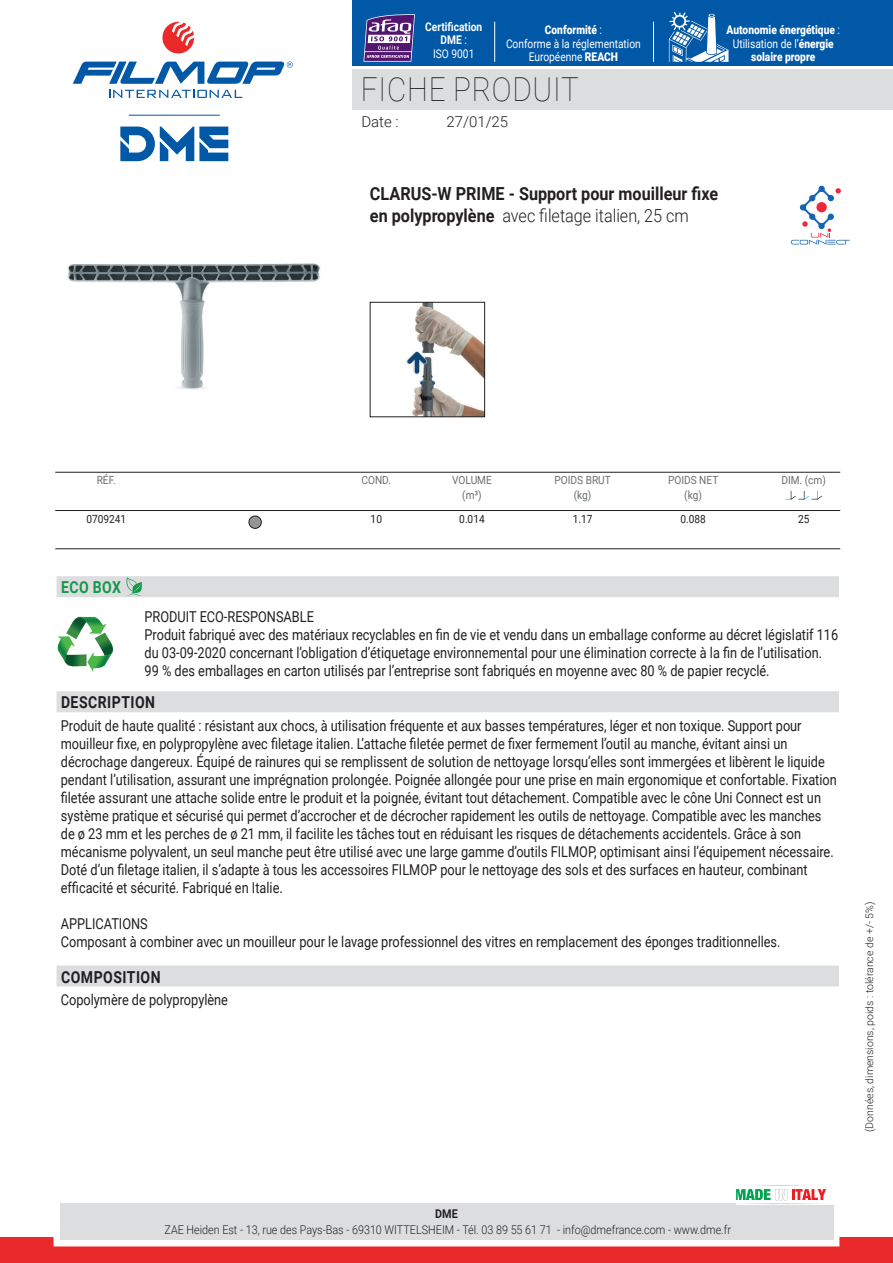
<style>
.page{position:relative;width:893px;height:1263px;background:#fff}
.page>*{position:absolute;margin:0;border:0;box-sizing:border-box;transform-origin:0 0}
.t1{font:100 33px "Roboto";letter-spacing:.025em;color:#231f20;scale:.9 1}
.t2{font:700 18px/21.6px "Roboto";color:#231f20;scale:.9 1}
.t3{font:700 16.5px "Roboto";letter-spacing:.035em;color:#231f20;scale:.85 1}
.t4{font:700 16.5px "Roboto";letter-spacing:.035em;color:#14984c;scale:.85 1}
.t5{font:15px/18px "Roboto";color:#231f20;scale:.85 1}
.t6{font:300 15px "Roboto";color:#231f20}
.t7{font:300 12px "Roboto";color:#231f20;scale:.9 1}
.t8{font:900 12px/13.5px "Roboto";color:#fff;text-align:center;scale:.85 1}
.t9{font:12px/13.5px "Roboto";color:#fff;text-align:center;scale:.85 1}
.t10{font:700 12px/13.5px "Roboto";color:#fff;text-align:center;scale:.85 1}
.t11{font:700 12px "Roboto";color:#231f20;scale:.9 1}
.t12{font:11.25px/15px "Roboto";color:#6c6d70;text-align:center;scale:.9 1}
.t13{font:11.25px "Roboto";color:#231f20;scale:.9 1}
.t14{font:300 10.5px "Roboto";color:#231f20}
.s1{font-weight:400}
.s2{font-weight:900}
.s3{font-weight:300}
</style>
<div class="page">
<div style="left:353px;top:69px;width:540px;height:40px;background:#dcdddf"></div>
<svg style="left:109px;top:90px;width:133px;height:8px"></svg>
<svg style="left:162px;top:22px;width:32px;height:32px"></svg>
<svg style="left:73px;top:61px;width:220px;height:23px"></svg>
<div style="left:353px;top:0;width:540px;height:66px;background:#0158a6"></div>
<div style="left:0;top:1237px;width:893px;height:26px;background:#e9292a"></div>
<div style="left:54px;top:1197px;width:785px;height:49px;border:12px solid #fff"></div>
<div style="left:60px;top:1203px;width:773px;height:37px;background:#dcdddf"></div>
<svg style="left:120px;top:126px;width:108px;height:35px"></svg>
<hr style="left:129px;top:115px;width:91px;height:1px;background:#0158a6">
<hr style="left:653px;top:22px;width:1px;height:40px;background:#fff">
<hr style="left:494px;top:22px;width:1px;height:40px;background:#fff">
<svg style="left:669px;top:12px;width:59px;height:50px"></svg>
<svg style="left:363px;top:14px;width:52px;height:48px;background:#7a619e"></svg>
<hr style="left:365px;top:51px;width:46px;height:1px;background:#fff">
<img style="left:67px;top:263px;width:253px;height:126px">
<img style="left:406px;top:304px;width:77px;height:111px">
<div style="left:370px;top:302px;width:115px;height:115px;border:1px solid #231f20"></div>
<div style="left:57px;top:576px;width:782px;height:21px;background:#dcdddf"></div>
<svg style="left:126px;top:577px;width:16px;height:19px"></svg>
<svg style="left:57px;top:616px;width:57px;height:56px"></svg>
<div style="left:57px;top:691px;width:782px;height:21px;background:#dcdddf"></div>
<div style="left:57px;top:965px;width:782px;height:21px;background:#dcdddf"></div>
<hr style="left:55px;top:472px;width:785px;height:1px;background:#231f20">
<hr style="left:55px;top:548px;width:785px;height:1px;background:#231f20">
<hr style="left:55px;top:510px;width:785px;height:1px;background:#231f20">
<div style="left:249px;top:516px;width:12px;height:12px;background:#939598;border-radius:50%"></div>
<div style="left:249px;top:516px;width:12px;height:12px;border:1px solid #231f20;border-radius:50%"></div>
<svg style="left:785px;top:491px;width:37px;height:9px"></svg>
<img style="left:736px;top:1204px;width:103px;height:1px">
<svg style="left:736px;top:1189px;width:90px;height:11px"></svg>
<svg style="left:791px;top:186px;width:59px;height:59px"></svg>
<p class="t10" style="left:425px;top:19px;width:68px">Certification<br>DME <span class="s1">:<br>ISO 9001</span></p>
<p class="t8" style="left:727px;top:23px;width:135px">Autonomie énergétique <span class="s1">:<br>Utilisation de l’</span>énergie solaire propre</p>
<p class="t9" style="left:506px;top:23px;width:160px"><span class="s2">Conformité</span> :<br>Conforme à la réglementation<br>Européenne <span class="s2">REACH</span></p>
<h1 class="t1" style="left:361px;top:66px;width:244px">FICHE PRODUIT</h1>
<p class="t6" style="left:361px;top:111px;width:39px">Date :</p>
<p class="t6" style="left:446px;top:111px;width:63px">27/01/25</p>
<p class="t2" style="left:370px;top:182px;width:388px">CLARUS-W PRIME - Support pour mouilleur fixe en polypropylène <span class="s3">avec filetage italien, 25 cm</span></p>
<p class="t12" style="left:97px;top:473px;width:23px">RÉF.</p>
<p class="t13" style="left:86px;top:511px;width:46px">0709241</p>
<p class="t4" style="left:61px;top:576px;width:72px">ECO BOX</p>
<p class="t12" style="left:362px;top:473px;width:34px">COND.</p>
<p class="t13" style="left:371px;top:511px;width:14px">10</p>
<p class="t12" style="left:452px;top:473px;width:46px">VOLUME (m³)</p>
<p class="t13" style="left:459px;top:511px;width:30px">0.014</p>
<p class="t12" style="left:554px;top:473px;width:64px">POIDS BRUT (kg)</p>
<p class="t13" style="left:573px;top:511px;width:23px">1.17</p>
<p class="t12" style="left:668px;top:473px;width:57px">POIDS NET (kg)</p>
<p class="t13" style="left:680px;top:511px;width:30px">0.088</p>
<p class="t12" style="left:781px;top:473px;width:51px">DIM. (cm)</p>
<p class="t13" style="left:798px;top:511px;width:14px">25</p>
<p class="t5" style="left:145px;top:607px;width:818px">PRODUIT ECO-RESPONSABLE<br>Produit fabriqué avec des matériaux recyclables en fin de vie et vendu dans un emballage conforme au décret législatif 116 du 03-09-2020 concernant l’obligation d’étiquetage environnemental pour une élimination correcte à la fin de l’utilisation.<br>99 % des emballages en carton utilisés par l’entreprise sont fabriqués en moyenne avec 80 % de papier recyclé.</p>
<p class="t3" style="left:61px;top:691px;width:112px">DESCRIPTION</p>
<p class="t5" style="left:61px;top:716px;width:914px">Produit de haute qualité : résistant aux chocs, à utilisation fréquente et aux basses températures, léger et non toxique. Support pour mouilleur fixe, en polypropylène avec filetage italien. L’attache filetée permet de fixer fermement l’outil au manche, évitant ainsi un décrochage dangereux. Équipé de rainures qui se remplissent de solution de nettoyage lorsqu’elles sont immergées et libèrent le liquide pendant l’utilisation, assurant une imprégnation prolongée. Poignée allongée pour une prise en main ergonomique et confortable. Fixation filetée assurant une attache solide entre le produit et la poignée, évitant tout détachement. Compatible avec le cône Uni Connect est un système pratique et sécurisé qui permet d’accrocher et de décrocher rapidement les outils de nettoyage. Compatible avec les manches de ø 23 mm et les perches de ø 21 mm, il facilite les tâches tout en réduisant les risques de détachements accidentels. Grâce à son mécanisme polyvalent, un seul manche peut être utilisé avec une large gamme d’outils FILMOP, optimisant ainsi l’équipement nécessaire.<br>Doté d’un filetage italien, il s’adapte à tous les accessoires FILMOP pour le nettoyage des sols et des surfaces en hauteur, combinant efficacité et sécurité. Fabriqué en Italie.</p>
<p class="t5" style="left:61px;top:914px;width:848px">APPLICATIONS<br>Composant à combiner avec un mouilleur pour le lavage professionnel des vitres en remplacement des éponges traditionnelles.</p>
<p class="t3" style="left:61px;top:965px;width:119px">COMPOSITION</p>
<p class="t5" style="left:61px;top:990px;width:198px">Copolymère de polypropylène</p>
<p class="t14" style="left:862px;top:1132px;width:232px;rotate:-90deg">(Données, dimensions, poids : tolérance de +/- 5%)</p>
<p class="t11" style="left:435px;top:1205px;width:27px">DME</p>
<p class="t7" style="left:164px;top:1222px;width:631px">ZAE Heiden Est - 13, rue des Pays-Bas - 69310 WITTELSHEIM - Tél. 03 89 55 61 71 - info@dmefrance.com - www.dme.fr</p>
</div>
